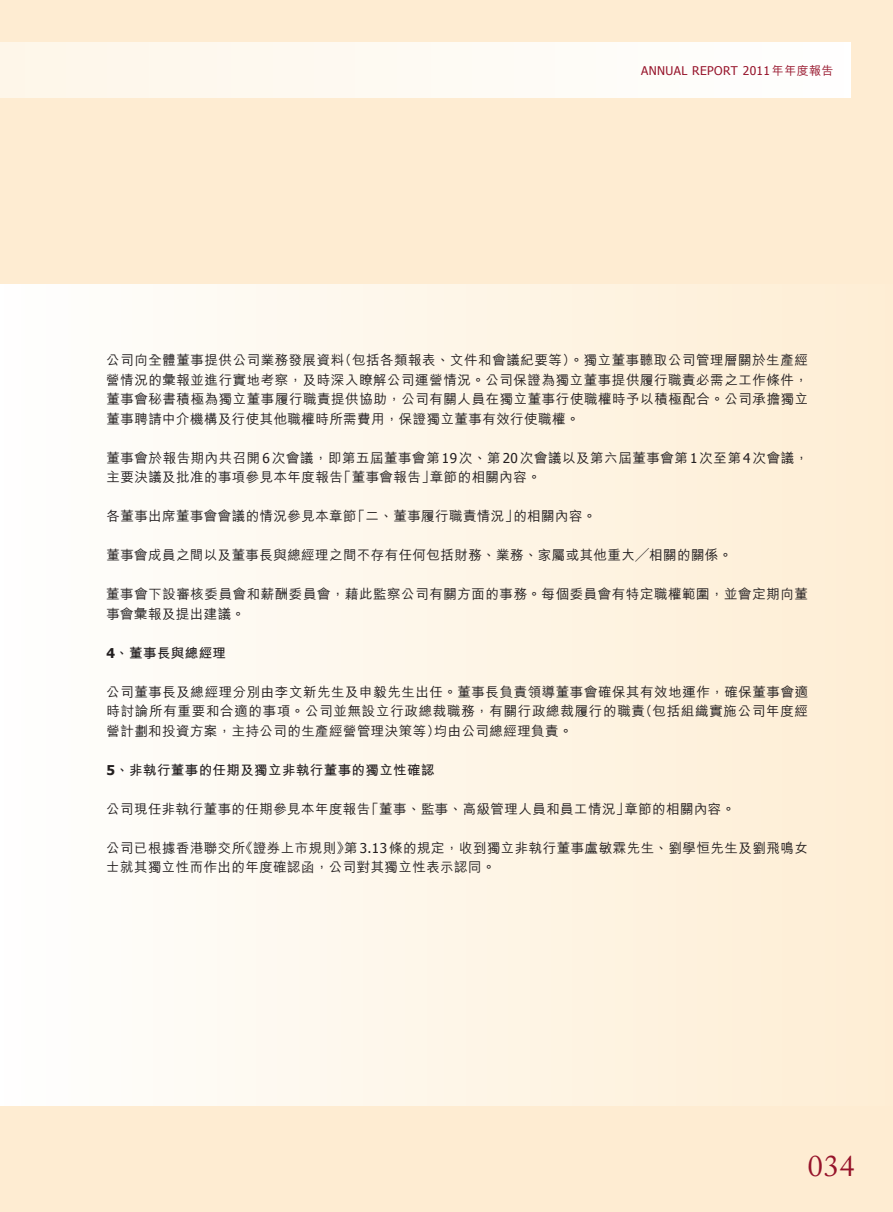
<style>
.page{position:relative;width:893px;height:1212px;background:#feecd2}
.page>*{position:absolute;margin:0;border:0;box-sizing:border-box;transform-origin:0 0}
.t1{font:30px "Adobe Caslon";color:#96132a}
.t2{font:500 13.5px/19.5px "M Hei HK";letter-spacing:.03em;color:#231f20}
.t3{font:700 13.5px "M Hei HK";letter-spacing:.03em;color:#231f20}
.t4{font:12px "Tahoma";letter-spacing:.03em;color:#96132a}
.s1{font-family:"M Hei HK";font-weight:500}
.s2{font-family:"Tahoma";font-weight:400}
.s3{font-family:"Tahoma"}
</style>
<div class="page">
<div style="left:0;top:285px;width:893px;height:821px;background:linear-gradient(to right,#fefefe,#feedd4)"></div>
<div style="left:0;top:43px;width:850px;height:55px;background:#fefaf3"></div>
<p class="t4" style="left:641px;top:62px;width:194px">ANNUAL REPORT 2011<span class="s1">年年度報告</span></p>
<p class="t2" style="left:106px;top:349px;width:703px;text-align:justify">公司向全體董事提供公司業務發展資料（包括各類報表、文件和會議紀要等）。獨立董事聽取公司管理層關於生產經營情況的彙報並進行實地考察，及時深入瞭解公司運營情況。公司保證為獨立董事提供履行職責必需之工作條件，董事會秘書積極為獨立董事履行職責提供協助，公司有關人員在獨立董事行使職權時予以積極配合。公司承擔獨立董事聘請中介機構及行使其他職權時所需費用，保證獨立董事有效行使職權。</p>
<p class="t2" style="left:107px;top:447px;width:703px">董事會於報告期內共召開<span class="s2">6</span>次會議，即第五屆董事會第<span class="s2">19</span>次、第<span class="s2">20</span>次會議以及第六屆董事會第<span class="s2">1</span>次至第<span class="s2">4</span>次會議，主要決議及批准的事項參見本年度報告「董事會報告」章節的相關內容。</p>
<p class="t2" style="left:107px;top:505px;width:491px">各董事出席董事會會議的情況參見本章節「二、董事履行職責情況」的相關內容。</p>
<p class="t2" style="left:106px;top:544px;width:627px">董事會成員之間以及董事長與總經理之間不存有任何包括財務、業務、家屬或其他重大╱相關的關係。</p>
<p class="t2" style="left:106px;top:583px;width:703px">董事會下設審核委員會和薪酬委員會，藉此監察公司有關方面的事務。每個委員會有特定職權範圍，並會定期向董事會彙報及提出建議。</p>
<p class="t3" style="left:106px;top:643px;width:121px"><span class="s3">4</span>、董事長與總經理</p>
<p class="t2" style="left:106px;top:681px;width:703px;text-align:justify">公司董事長及總經理分別由李文新先生及申毅先生出任。董事長負責領導董事會確保其有效地運作，確保董事會適時討論所有重要和合適的事項。公司並無設立行政總裁職務，有關行政總裁履行的職責（包括組織實施公司年度經營計劃和投資方案，主持公司的生產經營管理決策等）均由公司總經理負責。</p>
<p class="t3" style="left:106px;top:760px;width:330px"><span class="s3">5</span>、非執行董事的任期及獨立非執行董事的獨立性確認</p>
<p class="t2" style="left:106px;top:798px;width:631px">公司現任非執行董事的任期參見本年度報告「董事、監事、高級管理人員和員工情況」章節的相關內容。</p>
<p class="t2" style="left:106px;top:837px;width:703px">公司已根據香港聯交所《證券上市規則》第<span class="s2">3.13</span>條的規定，收到獨立非執行董事盧敏霖先生、劉學恒先生及劉飛鳴女士就其獨立性而作出的年度確認函，公司對其獨立性表示認同。</p>
<h1 class="t1" style="left:808px;top:1148px;width:48px">034</h1>
</div>
